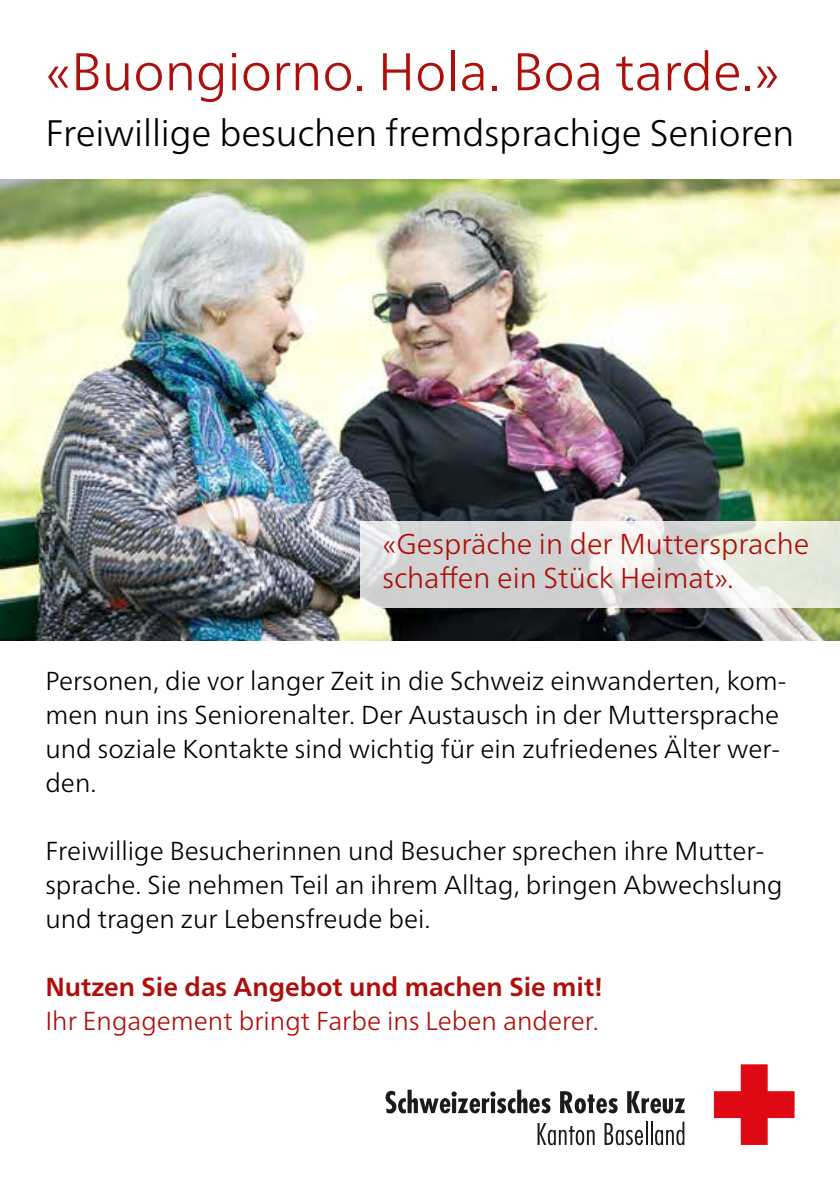
<style>
.page{position:relative;width:840px;height:1191px;background:#fff}
.page>*{position:absolute;margin:0;border:0;box-sizing:border-box;transform-origin:0 0}
.t1{font:300 53px "Frutiger Neue LT Pro";color:#ae0f0a}
.t2{font:300 36.8px "Frutiger Neue LT Pro";letter-spacing:-.005em;color:#000}
.t3{font:300 28.8px/34.6px "Frutiger Neue LT Pro";color:#ae0f0a}
.t4{font:300 26px/34px "Frutiger Neue LT Pro";color:#000}
.t5{font:300 26px "Frutiger Neue LT Pro";color:#ae0f0a}
.t6{font:700 26px "Frutiger Neue LT Pro";color:#ae0f0a}
</style>
<div class="page">
<img style="left:0;top:179px;width:839px;height:462px">
<svg style="left:361px;top:521px;width:478px;height:86px;background:#dddedb"></svg>
<svg style="left:713px;top:1064px;width:81px;height:81px"></svg>
<svg style="left:385px;top:1089px;width:165px;height:24px"></svg>
<svg style="left:560px;top:1091px;width:57px;height:22px"></svg>
<svg style="left:627px;top:1091px;width:57px;height:22px"></svg>
<svg style="left:537px;top:1123px;width:57px;height:22px"></svg>
<svg style="left:604px;top:1123px;width:38px;height:22px"></svg>
<hr style="left:645px;top:1121px;width:2px;height:24px;background:#1b1a1c">
<hr style="left:650px;top:1121px;width:2px;height:24px;background:#1b1a1c">
<svg style="left:655px;top:1121px;width:29px;height:24px"></svg>
<h1 class="t1" style="left:45px;top:40px;width:735px">«Buongiorno. Hola. Boa tarde.»</h1>
<h2 class="t2" style="left:45px;top:110px;width:750px">Freiwillige besuchen fremdsprachige Senioren</h2>
<p class="t3" style="left:382px;top:526px;width:428px">«Gespräche in der Muttersprache schaffen ein Stück Heimat».</p>
<p class="t4" style="left:45px;top:664px;width:742px">Personen, die vor langer Zeit in die Schweiz einwanderten, kom&shy;men nun ins Seniorenalter. Der Austausch in der Muttersprache und soziale Kontakte sind wichtig für ein zufriedenes Älter wer&shy;den.</p>
<p class="t4" style="left:45px;top:834px;width:738px">Freiwillige Besucherinnen und Besucher sprechen ihre Mutter&shy;sprache. Sie nehmen Teil an ihrem Alltag, bringen Abwechslung und tragen zur Lebensfreude bei.</p>
<p class="t6" style="left:45px;top:971px;width:559px">Nutzen Sie das Angebot und machen Sie mit!</p>
<p class="t5" style="left:45px;top:1005px;width:554px">Ihr Engagement bringt Farbe ins Leben anderer.</p>
</div>
